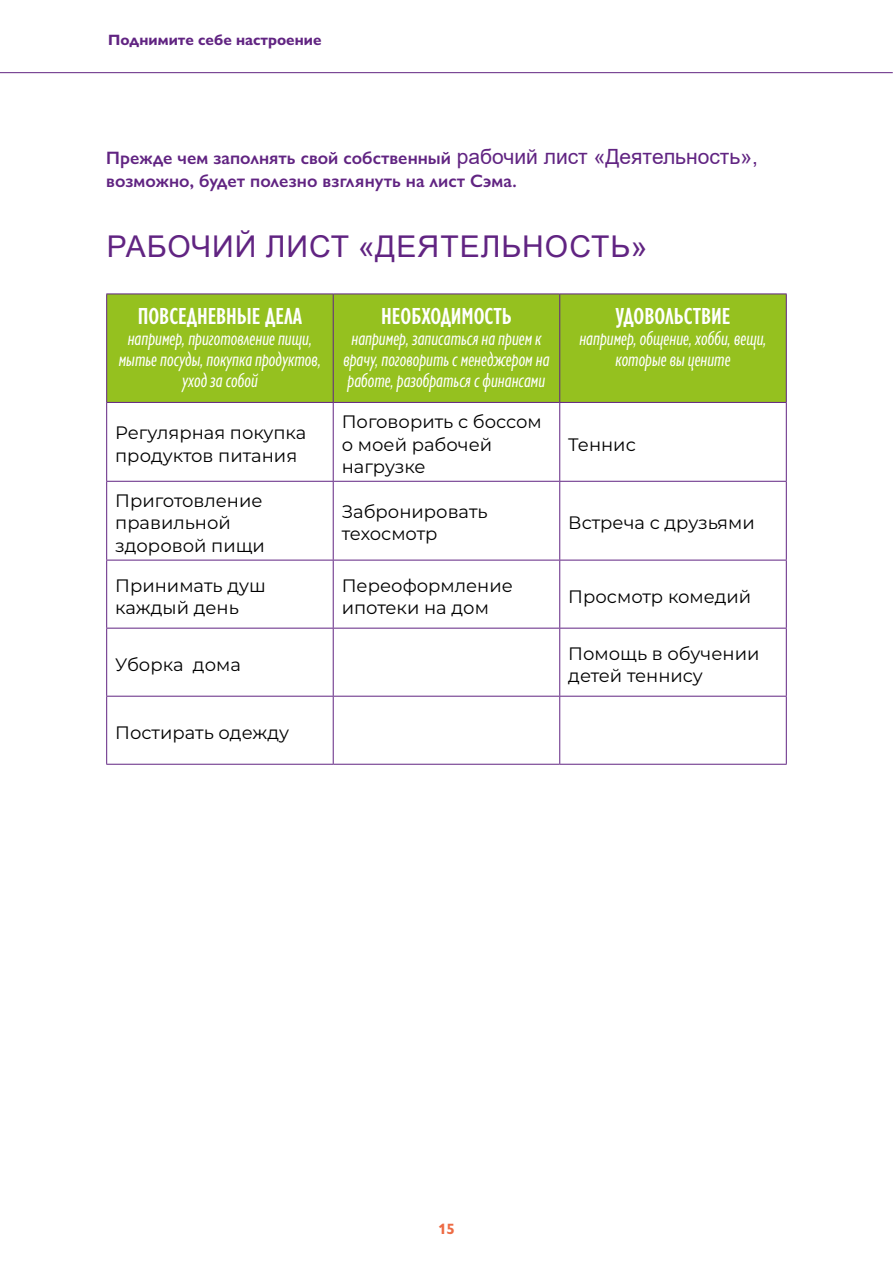
<style>
.page{position:relative;width:893px;height:1263px;background:#fff}
.page>*{position:absolute;margin:0;border:0;box-sizing:border-box;transform-origin:0 0}
.t1{font:30px "Arial";letter-spacing:.035em;color:#612482}
.t2{font:600 condensed 24px "Gill Sans Nova";color:#fff}
.t3{font:italic condensed 21px/21px "Gill Sans Nova";color:#fff;text-align:center}
.t4{font:18px/22.2px "Montserrat";color:#000}
.t5{font:600 18px/22.5px "Gill Sans Nova";color:#612482}
.t6{font:700 15px "Gill Sans Nova";color:#612482}
.t7{font:700 15px "Gill Sans Nova";color:#ed6b44}
.s1{font-family:"Arial";font-weight:400;font-size:21px}
</style>
<div class="page">
<div style="left:107px;top:295px;width:679px;height:107px;background:#95c11f"></div>
<hr style="left:106px;top:294px;width:227px;height:1px;background:#612482">
<hr style="left:106px;top:294px;width:1px;height:108px;background:#612482">
<hr style="left:333px;top:294px;width:227px;height:1px;background:#612482">
<hr style="left:333px;top:294px;width:1px;height:108px;background:#612482">
<hr style="left:560px;top:294px;width:227px;height:1px;background:#612482">
<hr style="left:559px;top:294px;width:1px;height:108px;background:#612482">
<hr style="left:786px;top:294px;width:1px;height:108px;background:#612482">
<hr style="left:106px;top:402px;width:227px;height:1px;background:#612482">
<hr style="left:106px;top:403px;width:1px;height:78px;background:#612482">
<hr style="left:333px;top:402px;width:227px;height:1px;background:#612482">
<hr style="left:333px;top:403px;width:1px;height:78px;background:#612482">
<hr style="left:560px;top:402px;width:227px;height:1px;background:#612482">
<hr style="left:559px;top:403px;width:1px;height:78px;background:#612482">
<hr style="left:786px;top:403px;width:1px;height:78px;background:#612482">
<hr style="left:106px;top:481px;width:227px;height:1px;background:#612482">
<hr style="left:106px;top:482px;width:1px;height:78px;background:#612482">
<hr style="left:333px;top:481px;width:227px;height:1px;background:#612482">
<hr style="left:333px;top:482px;width:1px;height:78px;background:#612482">
<hr style="left:560px;top:481px;width:227px;height:1px;background:#612482">
<hr style="left:559px;top:482px;width:1px;height:78px;background:#612482">
<hr style="left:786px;top:482px;width:1px;height:78px;background:#612482">
<hr style="left:106px;top:560px;width:227px;height:1px;background:#612482">
<hr style="left:106px;top:560px;width:1px;height:68px;background:#612482">
<hr style="left:333px;top:560px;width:227px;height:1px;background:#612482">
<hr style="left:333px;top:560px;width:1px;height:68px;background:#612482">
<hr style="left:560px;top:560px;width:227px;height:1px;background:#612482">
<hr style="left:559px;top:560px;width:1px;height:68px;background:#612482">
<hr style="left:786px;top:560px;width:1px;height:68px;background:#612482">
<hr style="left:106px;top:628px;width:227px;height:1px;background:#612482">
<hr style="left:106px;top:628px;width:1px;height:68px;background:#612482">
<hr style="left:333px;top:628px;width:227px;height:1px;background:#612482">
<hr style="left:333px;top:628px;width:1px;height:68px;background:#612482">
<hr style="left:560px;top:628px;width:227px;height:1px;background:#612482">
<hr style="left:559px;top:628px;width:1px;height:68px;background:#612482">
<hr style="left:786px;top:628px;width:1px;height:68px;background:#612482">
<hr style="left:106px;top:696px;width:227px;height:1px;background:#612482">
<hr style="left:106px;top:696px;width:1px;height:68px;background:#612482">
<hr style="left:333px;top:696px;width:227px;height:1px;background:#612482">
<hr style="left:333px;top:696px;width:1px;height:68px;background:#612482">
<hr style="left:560px;top:696px;width:227px;height:1px;background:#612482">
<hr style="left:559px;top:696px;width:1px;height:68px;background:#612482">
<hr style="left:786px;top:696px;width:1px;height:68px;background:#612482">
<hr style="left:106px;top:764px;width:227px;height:1px;background:#612482">
<hr style="left:333px;top:764px;width:227px;height:1px;background:#612482">
<hr style="left:560px;top:764px;width:227px;height:1px;background:#612482">
<hr style="left:0;top:72px;width:893px;height:1px;background:#612482">
<p class="t6" style="left:108px;top:31px;width:215px">Поднимите себе настроение</p>
<p class="t5" style="left:106px;top:147px;width:653px">Прежде чем заполнять свой собственный <span class="s1">рабочий лист «Деятельность», </span>возможно, будет полезно взглянуть на лист Сэма.</p>
<h1 class="t1" style="left:107px;top:226px;width:542px">РАБОЧИЙ ЛИСТ «ДЕЯТЕЛЬНОСТЬ»</h1>
<h2 class="t2" style="left:138px;top:300px;width:166px">ПОВСЕДНЕВНЫЕ ДЕЛА</h2>
<p class="t3" style="left:119px;top:328px;width:204px">например, приготовление пищи, мытье посуды, покупка продуктов, уход за собой</p>
<p class="t4" style="left:115px;top:421px;width:193px">Регулярная покупка продуктов питания</p>
<h2 class="t2" style="left:381px;top:300px;width:132px">НЕОБХОДИМОСТЬ</h2>
<p class="t3" style="left:343px;top:328px;width:208px">например, записаться на прием к врачу, поговорить с менеджером на работе, разобраться с финансами</p>
<p class="t4" style="left:342px;top:410px;width:202px">Поговорить с боссом о моей рабочей нагрузке</p>
<p class="t4" style="left:115px;top:489px;width:151px">Приготовление правильной здоровой пищи</p>
<p class="t4" style="left:342px;top:500px;width:148px">Забронировать техосмотр</p>
<h2 class="t2" style="left:615px;top:300px;width:117px">УДОВОЛЬСТВИЕ</h2>
<p class="t3" style="left:579px;top:328px;width:189px">например, общение, хобби, вещи, которые вы цените</p>
<p class="t4" style="left:568px;top:432px;width:69px">Теннис</p>
<p class="t4" style="left:568px;top:511px;width:188px">Встреча с друзьями</p>
<p class="t4" style="left:115px;top:574px;width:152px">Принимать душ каждый день</p>
<p class="t4" style="left:342px;top:574px;width:173px">Переоформление ипотеки на дом</p>
<p class="t4" style="left:568px;top:585px;width:184px">Просмотр комедий</p>
<p class="t4" style="left:115px;top:653px;width:127px">Уборка дома</p>
<p class="t4" style="left:568px;top:642px;width:193px">Помощь в обучении детей теннису</p>
<p class="t4" style="left:115px;top:721px;width:175px">Постирать одежду</p>
<p class="t7" style="left:438px;top:1220px;width:18px">15</p>
</div>
